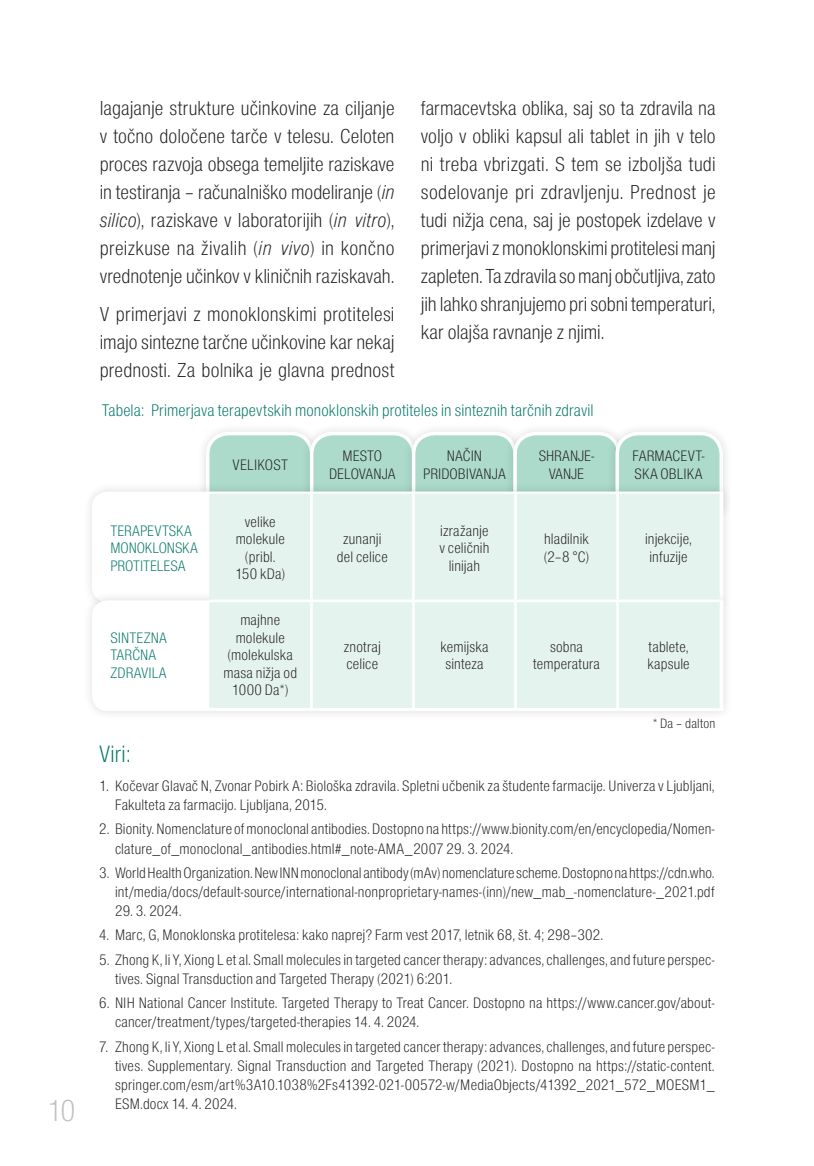
<style>
.page{position:relative;width:814px;height:1166px;background:#fff}
.page>*{position:absolute;margin:0;border:0;box-sizing:border-box;transform-origin:0 0}
.t1{font:31.5px "Nimbus San DEE Ligh Cond";color:#c0c0c0}
.t2{font:24.5px "Nimbus San DEE Ligh Cond";color:#007769}
.t3{font:21px/28px "Nimbus San DEE Ligh Cond";color:#231f20;text-align:justify}
.t4{font:17.5px "Nimbus San DEE Ligh Cond";letter-spacing:.005em;color:#007769}
.t5{font:15.75px/17.5px "Nimbus San DEE Ligh Cond";letter-spacing:.01em;color:#231f20;text-align:center}
.t6{font:15.75px/17.5px "Nimbus San DEE Ligh Cond";color:#007769}
.t7{font:14px "Nimbus San DEE Ligh Cond";letter-spacing:.015em;color:#231f20}
.s1{font-family:"Nimbus San DEE Ligh Cond Ital"}
</style>
<div class="page">
<svg style="left:204px;top:430px;width:520px;height:52px"></svg>
<div style="left:82px;top:482px;width:651px;height:130px;background:#231f20;opacity:.16"></div>
<svg style="left:91px;top:491px;width:633px;height:100px"></svg>
<div style="left:82px;top:591px;width:651px;height:129px;background:#f9f9f9"></div>
<svg style="left:95px;top:599px;width:629px;height:113px"></svg>
<div style="left:209px;top:494px;width:510px;height:214px;background:#e4f3ee"></div>
<hr style="left:310px;top:494px;width:2px;height:105px;background:#fff">
<hr style="left:412px;top:494px;width:3px;height:105px;background:#fff">
<hr style="left:514px;top:494px;width:3px;height:105px;background:#fff">
<hr style="left:616px;top:494px;width:3px;height:105px;background:#fff">
<hr style="left:209px;top:599px;width:102px;height:3px;background:#fff">
<hr style="left:311px;top:599px;width:102px;height:3px;background:#fff">
<hr style="left:310px;top:602px;width:2px;height:106px;background:#fff">
<hr style="left:413px;top:599px;width:102px;height:3px;background:#fff">
<hr style="left:412px;top:602px;width:3px;height:106px;background:#fff">
<hr style="left:515px;top:599px;width:102px;height:3px;background:#fff">
<hr style="left:514px;top:602px;width:3px;height:106px;background:#fff">
<hr style="left:617px;top:599px;width:102px;height:3px;background:#fff">
<hr style="left:616px;top:602px;width:3px;height:106px;background:#fff">
<h1 class="t1" style="left:47px;top:1093px;width:30px">10</h1>
<p class="t3" style="left:100px;top:94px;width:296px">lagajanje strukture učinkovine za ciljanje v točno določene tarče v telesu. Celoten proces razvoja obsega temeljite raziskave in testiranja – računalniško modeliranje (<span class="s1">in silico</span>), raziskave v laboratorijih (<span class="s1">in vitro</span>), preizkuse na živalih (<span class="s1">in vivo</span>) in končno vrednotenje učinkov v kliničnih raziskavah.</p>
<h3 class="t3" style="left:100px;top:300px;width:296px">V primerjavi z monoklonskimi protitelesi imajo sintezne tarčne učinkovine kar nekaj prednosti. Za bolnika je glavna prednost</h3>
<p class="t3" style="left:421px;top:94px;width:296px">farmacevtska oblika, saj so ta zdravila na voljo v obliki kapsul ali tablet in jih v telo ni treba vbrizgati. S tem se izboljša tudi sodelovanje pri zdravljenju. Prednost je tudi nižja cena, saj je postopek izdelave v primerjavi z monoklonskimi protitelesi manj zapleten. Ta zdravila so manj občutljiva, zato jih lahko shranjujemo pri sobni temperaturi, kar olajša ravnanje z njimi.</p>
<p class="t4" style="left:102px;top:400px;width:493px">Tabela: Primerjava terapevtskih monoklonskih protiteles in sinteznih tarčnih zdravil</p>
<p class="t5" style="left:233px;top:456px;width:57px">VELIKOST</p>
<p class="t5" style="left:329px;top:447px;width:68px">MESTO<br>DELOVANJA</p>
<p class="t5" style="left:423px;top:447px;width:84px">NAČIN<br>PRIDOBIVANJA</p>
<p class="t5" style="left:539px;top:447px;width:57px">SHRANJE-<br>VANJE</p>
<p class="t5" style="left:632px;top:447px;width:73px;text-align:left">FARMACEVT-<br>SKA OBLIKA</p>
<p class="t6" style="left:110px;top:522px;width:16px">Terapevtska monoklonska protitelesa</p>
<p class="t5" style="left:235px;top:513px;width:52px">velike molekule (pribl.<br>150 kDa)</p>
<p class="t6" style="left:110px;top:629px;width:16px">Sintezna tarčna zdravila</p>
<p class="t5" style="left:223px;top:611px;width:75px">majhne molekule (molekulska masa nižja od<br>1000 Da*)</p>
<p class="t5" style="left:337px;top:531px;width:52px">zunanji del celice</p>
<p class="t5" style="left:439px;top:522px;width:51px">izražanje v celičnih linijah</p>
<p class="t5" style="left:543px;top:531px;width:47px;text-align:left">hladilnik (2–8 °C)</p>
<p class="t5" style="left:645px;top:531px;width:48px;text-align:left">injekcije, infuzije</p>
<p class="t5" style="left:344px;top:638px;width:38px;text-align:left">znotraj celice</p>
<p class="t5" style="left:440px;top:638px;width:50px">kemijska sinteza</p>
<p class="t5" style="left:533px;top:638px;width:68px">sobna temperatura</p>
<p class="t5" style="left:647px;top:638px;width:44px;text-align:left">tablete, kapsule</p>
<p class="t7" style="left:652px;top:716px;width:64px">* Da – dalton</p>
<h2 class="t2" style="left:99px;top:740px;width:33px">Viri:</h2>
<p class="t5" style="left:115px;top:776px;width:601px;line-height:19.2px;text-align:left;text-indent:-16px">1. Kočevar Glavač N, Zvonar Pobirk A: Biološka zdravila. Spletni učbenik za študente farmacije. Univerza v Ljubljani,<br>Fakulteta za farmacijo. Ljubljana, 2015.</p>
<p class="t5" style="left:115px;top:819px;width:601px;line-height:19.2px;text-align:left;text-indent:-16px">2. Bionity. Nomenclature of monoclonal antibodies. Dostopno na https://www.bionity.com/en/encyclopedia/Nomen&shy;clature_of_monoclonal_antibodies.html#_note-AMA_2007 29. 3. 2024.</p>
<p class="t5" style="left:99px;top:863px;width:617px;line-height:19.2px;text-align:right">3. World Health Organization. New INN monoclonal antibody (mAv) nomenclature scheme. Dostopno na https://cdn.who. int/media/docs/default-source/international-nonproprietary-names-(inn)/new_mab_-nomenclature-_2021.pdf</p>
<p class="t5" style="left:115px;top:902px;width:68px">29. 3. 2024.</p>
<p class="t5" style="left:99px;top:927px;width:505px">4. Marc, G, Monoklonska protitelesa: kako naprej? Farm vest 2017, letnik 68, št. 4; 298–302.</p>
<p class="t5" style="left:115px;top:950px;width:601px;line-height:19.2px;text-align:left;text-indent:-16px">5. Zhong K, li Y, Xiong L et al. Small molecules in targeted cancer therapy: advances, challenges, and future perspec&shy;tives. Signal Transduction and Targeted Therapy (2021) 6:201.</p>
<p class="t5" style="left:115px;top:993px;width:601px;line-height:19.2px;text-align:left;text-indent:-16px">6. NIH National Cancer Institute. Targeted Therapy to Treat Cancer. Dostopno na https://www.cancer.gov/about&shy;cancer/treatment/types/targeted-therapies 14. 4. 2024.</p>
<p class="t5" style="left:115px;top:1037px;width:601px;line-height:19.2px;text-align:justify;text-indent:-16px">7. Zhong K, li Y, Xiong L et al. Small molecules in targeted cancer therapy: advances, challenges, and future perspec&shy;tives. Supplementary. Signal Transduction and Targeted Therapy (2021). Dostopno na https://static-content. springer.com/esm/art%3A10.1038%2Fs41392-021-00572-w/MediaObjects/41392_2021_572_MOESM1_ ESM.docx 14. 4. 2024.</p>
</div>
